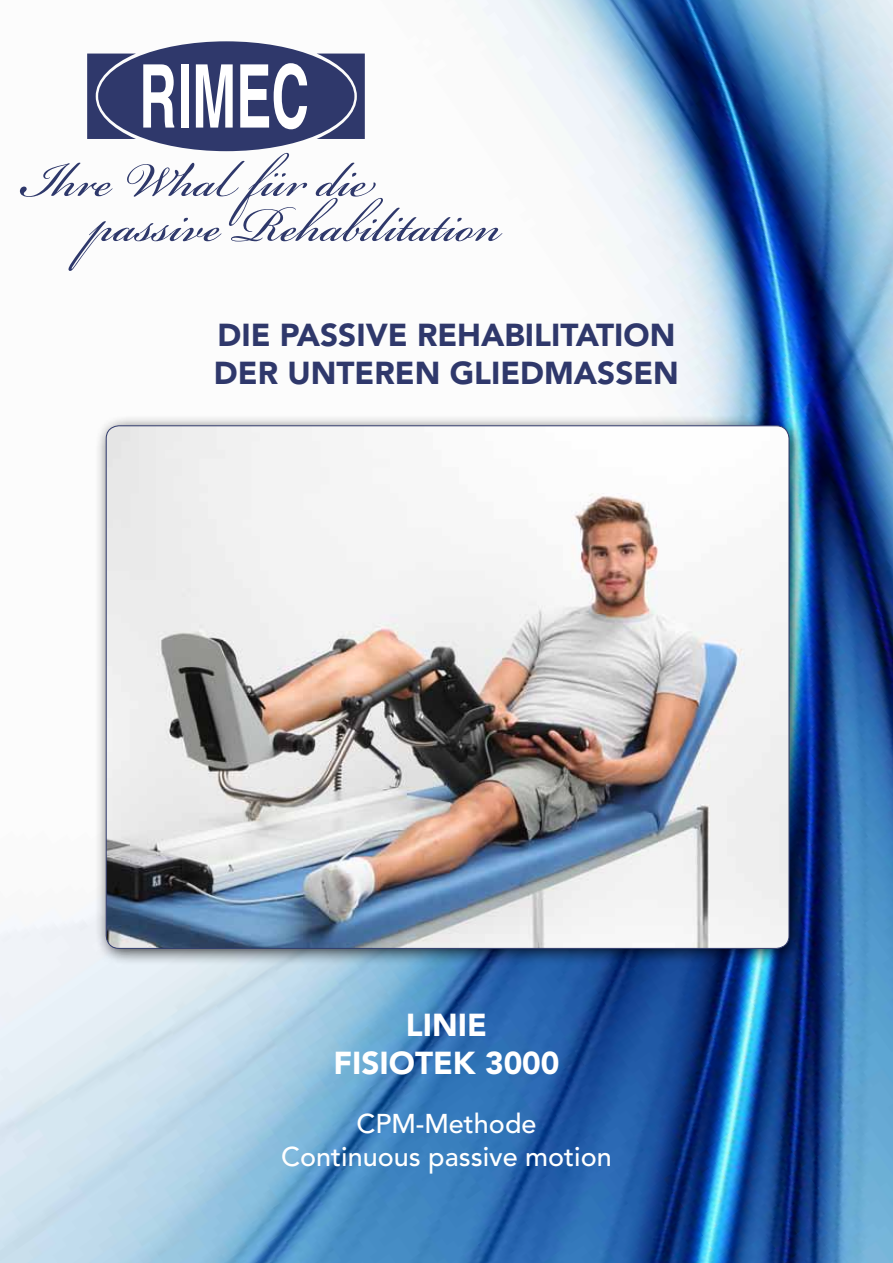
<style>
.page{position:relative;width:893px;height:1263px;background:#fff}
.page>*{position:absolute;margin:0;border:0;box-sizing:border-box;transform-origin:0 0}
.t1{font:75px "Bickham Script Pro";color:#2e386b}
.t2{font:900 31.5px/37.8px "Avenir LT Std";color:#2f386b}
.t3{font:900 31.5px/37.8px "Avenir LT Std";color:#fff;text-align:center}
.t4{font:500 27px/32.4px "Avenir LT Std";color:#fff;text-align:center}
</style>
<div class="page">
<img style="left:0;top:0;width:893px;height:1263px">
<div style="left:95px;top:414px;width:711px;height:552px;background:#000;opacity:.75"></div>
<img style="left:106px;top:426px;width:683px;height:522px">
<div style="left:98px;top:41px;width:256px;height:110px;background:#2f386b;border-radius:50%"></div>
<svg style="left:87px;top:54px;width:49px;height:85px"></svg>
<svg style="left:317px;top:54px;width:48px;height:85px"></svg>
<svg style="left:143px;top:64px;width:31px;height:64px"></svg>
<div style="left:181px;top:64px;width:8px;height:64px;background:#fff"></div>
<svg style="left:196px;top:64px;width:37px;height:64px"></svg>
<svg style="left:240px;top:63px;width:67px;height:66px"></svg>
<h1 class="t1" style="left:21px;top:126px;width:354px">Ihre Whal für die</h1>
<h1 class="t1" style="left:90px;top:171px;width:413px">passive Rehabilitation</h1>
<p class="t2" style="left:214px;top:316px;width:466px">DIE PASSIVE REHABILITATION<br>DER UNTEREN GLIEDMASSEN</p>
<p class="t3" style="left:333px;top:1006px;width:228px">LINIE<br>FISIOTEK 3000</p>
<p class="t4" style="left:281px;top:1108px;width:332px">CPM-Methode<br>Continuous passive motion</p>
</div>
